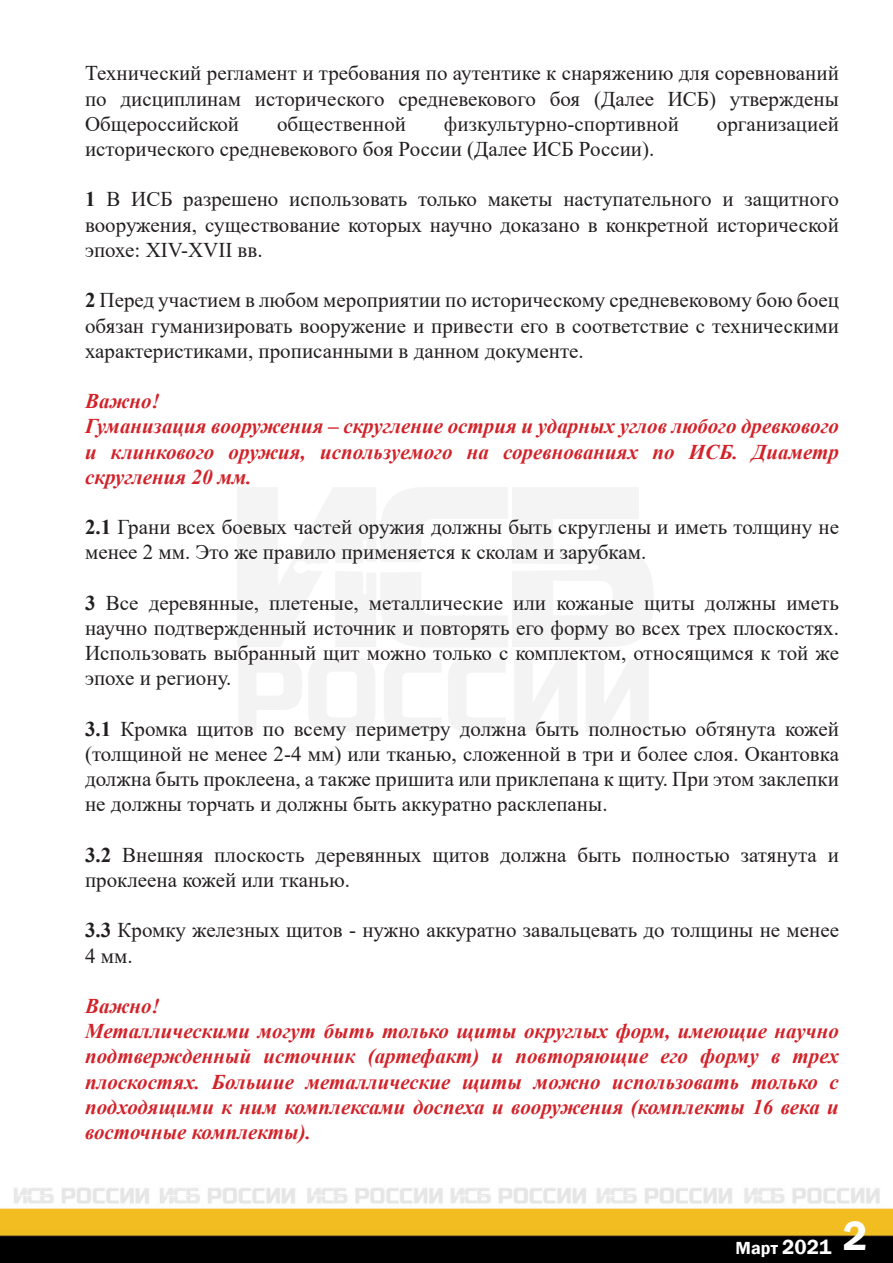
<style>
.page{position:relative;width:893px;height:1263px;background:#fff}
.page>*{position:absolute;margin:0;border:0;box-sizing:border-box;transform-origin:0 0}
.t1{font:21px/25.2px "Times New Roman";color:#231f20;text-align:justify}
.t2{font:italic 700 21px/25.2px "Times New Roman";color:#d1232a;text-align:justify}
.t3{font:600 18px "Franklin Gothic";color:#fff}
.s1{font-weight:700}
.s2{font-size:21px}
</style>
<div class="page">
<img style="left:0;top:1187px;width:893px;height:76px">
<p class="t1" style="left:85px;top:60px;width:755px">Технический регламент и требования по аутентике к снаряжению для соревнований по дисциплинам исторического средневекового боя (Далее ИСБ) утверждены Общероссийской</p>
<p class="t1" style="left:277px;top:111px;width:131px">общественной</p>
<p class="t1" style="left:444px;top:111px;width:237px">физкультурно-спортивной</p>
<p class="t1" style="left:717px;top:111px;width:124px">организацией</p>
<p class="t1" style="left:85px;top:136px;width:571px">исторического средневекового боя России (Далее ИСБ России).</p>
<p class="t1" style="left:85px;top:186px;width:755px"><span class="s1">1</span> В ИСБ разрешено использовать только макеты наступательного и защитного вооружения, существование которых научно доказано в конкретной исторической эпохе: XIV-XVII вв.</p>
<p class="t1" style="left:85px;top:287px;width:755px"><span class="s1">2</span> Перед участием в любом мероприятии по историческому средневековому бою боец обязан гуманизировать вооружение и привести его в соответствие с техническими характеристиками, прописанными в данном документе.</p>
<p class="t2" style="left:85px;top:388px;width:76px">Важно!</p>
<p class="t2" style="left:85px;top:413px;width:755px">Гуманизация вооружения – скругление острия и ударных углов любого древкового и клинкового оружия, используемого на соревнованиях по ИСБ. Диаметр скругления 20 мм.</p>
<p class="t1" style="left:85px;top:514px;width:755px"><span class="s1">2.1</span> Грани всех боевых частей оружия должны быть скруглены и иметь толщину не менее 2 мм. Это же правило применяется к сколам и зарубкам.</p>
<p class="t1" style="left:85px;top:589px;width:755px"><span class="s1">3</span> Все деревянные, плетеные, металлические или кожаные щиты должны иметь научно подтвержденный источник и повторять его форму во всех трех плоскостях.<br>Использовать выбранный щит можно только с комплектом, относящимся к той же эпохе и региону.</p>
<p class="t1" style="left:85px;top:715px;width:755px"><span class="s1">3.1</span> Кромка щитов по всему периметру должна быть полностью обтянута кожей (толщиной не менее 2-4 мм) или тканью, сложенной в три и более слоя. Окантовка должна быть проклеена, а также пришита или приклепана к щиту. При этом заклепки не должны торчать и должны быть аккуратно расклепаны.</p>
<p class="t1" style="left:85px;top:841px;width:755px"><span class="s1">3.2</span> Внешняя плоскость деревянных щитов должна быть полностью затянута и проклеена кожей или тканью.</p>
<p class="t1" style="left:85px;top:917px;width:755px"><span class="s1">3.3</span> Кромку железных щитов - нужно аккуратно завальцевать до толщины не менее<br>4 мм.</p>
<p class="t2" style="left:85px;top:993px;width:76px">Важно!</p>
<p class="t2" style="left:85px;top:1018px;width:755px">Металлическими могут быть только щиты округлых форм, имеющие научно подтвержденный источник (артефакт) и повторяющие его форму в трех плоскостях. Большие металлические щиты можно использовать только с подходящими к ним комплексами доспеха и вооружения (комплекты 16 века и восточные комплекты).</p>
<p class="t3" style="left:736px;top:1237px;width:133px">Март <span class="s2">2021</span> <sup>2</sup></p>
</div>
